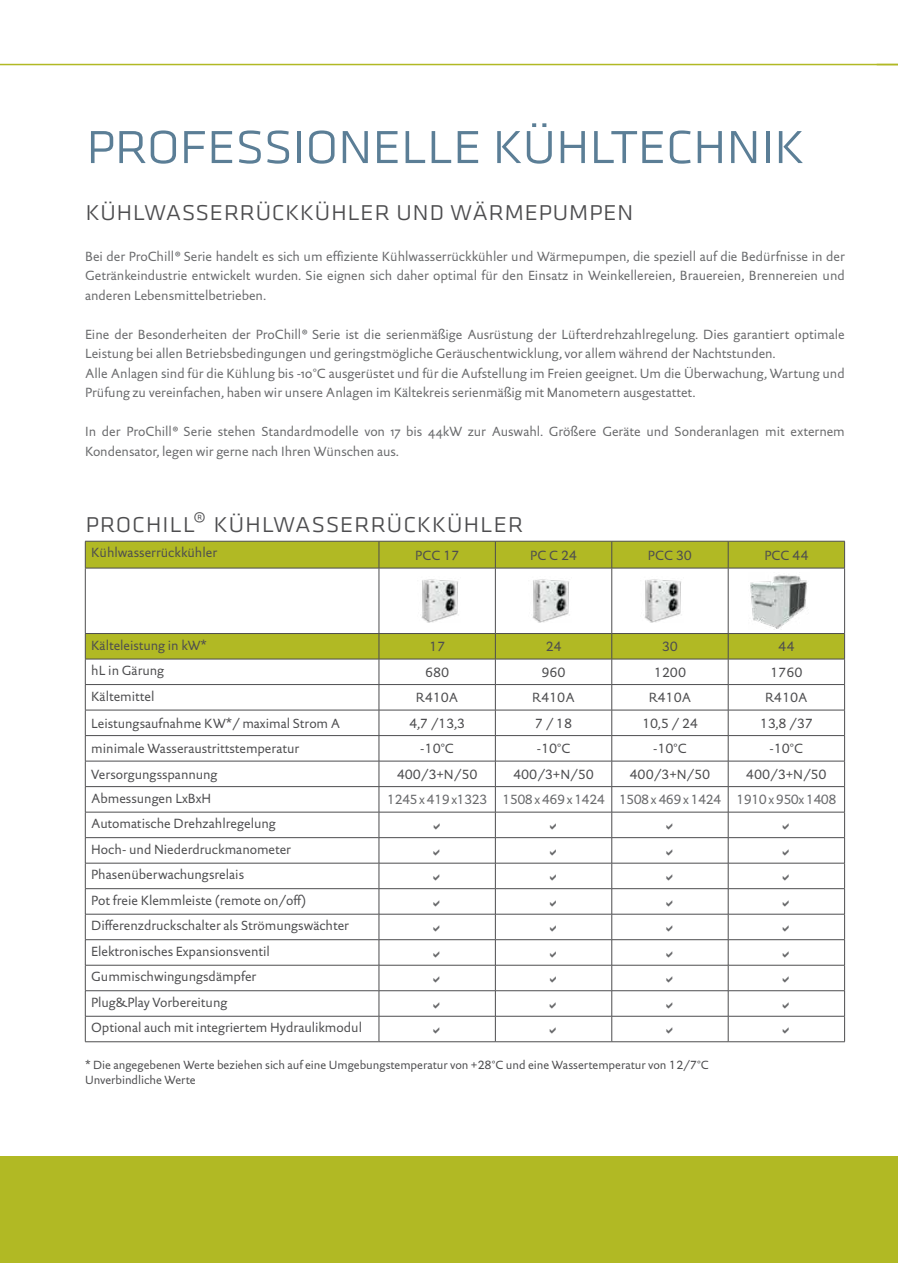
<style>
.page{position:relative;width:898px;height:1263px;background:#fff}
.page>*{position:absolute;margin:0;border:0;box-sizing:border-box;transform-origin:0 0}
.t1{font:61.5px "Klavika Light Caps";letter-spacing:-.04em;color:#5b7e96}
.t2{font:28.5px "Klavika Light Caps";letter-spacing:-.01em;color:#4d4d4f}
.t3{font:13.5px/19.5px "DTL Documenta Sans ST";letter-spacing:-.005em;color:#696a6c}
.t4{font:13.5px/25.5px "DTL Documenta Sans T";color:#4d4d4f}
.t5{font:13.5px "DTL Documenta Sans T";letter-spacing:-.04em;color:#696a6c}
.t6{font:12px/14.4px "DTL Documenta Sans T";letter-spacing:-.005em;color:#4d4d4f}
.s1{font-family:"Klavika Bold Caps Italic SC"}
</style>
<div class="page">
<hr style="left:0;top:64px;width:897px;height:1px;background:#b1b924">
<div style="left:0;top:1156px;width:897px;height:107px;background:#b1b924"></div>
<svg style="left:86px;top:542px;width:758px;height:91px"></svg>
<hr style="left:85px;top:541px;width:294px;height:1px;background:#4d4d4f">
<svg style="left:85px;top:541px;width:1px;height:27px"></svg>
<hr style="left:379px;top:541px;width:116px;height:1px;background:#4d4d4f">
<svg style="left:378px;top:541px;width:1px;height:27px"></svg>
<hr style="left:495px;top:541px;width:116px;height:1px;background:#4d4d4f">
<svg style="left:495px;top:541px;width:1px;height:27px"></svg>
<hr style="left:611px;top:541px;width:117px;height:1px;background:#4d4d4f">
<svg style="left:611px;top:541px;width:1px;height:27px"></svg>
<hr style="left:728px;top:541px;width:116px;height:1px;background:#4d4d4f">
<svg style="left:727px;top:541px;width:1px;height:27px"></svg>
<svg style="left:844px;top:541px;width:1px;height:27px"></svg>
<hr style="left:85px;top:568px;width:294px;height:1px;background:#4d4d4f">
<hr style="left:85px;top:568px;width:1px;height:65px;background:#4d4d4f">
<hr style="left:379px;top:568px;width:116px;height:1px;background:#4d4d4f">
<hr style="left:378px;top:568px;width:1px;height:65px;background:#4d4d4f">
<hr style="left:495px;top:568px;width:116px;height:1px;background:#4d4d4f">
<hr style="left:495px;top:568px;width:1px;height:65px;background:#4d4d4f">
<hr style="left:611px;top:568px;width:117px;height:1px;background:#4d4d4f">
<hr style="left:611px;top:568px;width:1px;height:65px;background:#4d4d4f">
<hr style="left:728px;top:568px;width:116px;height:1px;background:#4d4d4f">
<hr style="left:727px;top:568px;width:1px;height:65px;background:#4d4d4f">
<hr style="left:844px;top:568px;width:1px;height:65px;background:#4d4d4f">
<hr style="left:378px;top:1041px;width:117px;height:1px;background:#4d4d4f">
<hr style="left:495px;top:1041px;width:116px;height:1px;background:#4d4d4f">
<hr style="left:611px;top:1041px;width:117px;height:1px;background:#4d4d4f">
<hr style="left:728px;top:1041px;width:116px;height:1px;background:#4d4d4f">
<hr style="left:85px;top:633px;width:294px;height:1px;background:#4d4d4f">
<hr style="left:379px;top:633px;width:116px;height:1px;background:#4d4d4f">
<hr style="left:495px;top:633px;width:116px;height:1px;background:#4d4d4f">
<hr style="left:611px;top:633px;width:117px;height:1px;background:#4d4d4f">
<hr style="left:728px;top:633px;width:116px;height:1px;background:#4d4d4f">
<hr style="left:85px;top:1041px;width:293px;height:1px;background:#4d4d4f">
<svg style="left:85px;top:634px;width:760px;height:407px"></svg>
<h1 class="t1" style="left:85px;top:109px;width:721px">professionelle kühltechnik</h1>
<h2 class="t2" style="left:85px;top:195px;width:550px">kühlwasserrückkühler und wärmepumpen</h2>
<p class="t3" style="left:85px;top:246px;width:761px;text-align:justify">Bei der ProChill<span class="s1">®</span> Serie handelt es sich um effiziente Kühlwasserrückkühler und Wärmepumpen, die speziell auf die Bedürfnisse in der Getränkeindustrie entwickelt wurden. Sie eignen sich daher optimal für den Einsatz in Weinkellereien, Brauereien, Brennereien und anderen Lebensmittelbetrieben.</p>
<p class="t3" style="left:85px;top:324px;width:760px">Eine der Besonderheiten der ProChill<span class="s1">®</span> Serie ist die serienmäßige Ausrüstung der Lüfterdrehzahlregelung. Dies garantiert optimale Leistung bei allen Betriebsbedingungen und geringstmögliche Geräuschentwicklung, vor allem während der Nachtstunden.<br>Alle Anlagen sind für die Kühlung bis -10°C ausgerüstet und für die Aufstellung im Freien geeignet. Um die Überwachung, Wartung und Prüfung zu vereinfachen, haben wir unsere Anlagen im Kältekreis serienmäßig mit Manometern ausgestattet.</p>
<p class="t3" style="left:85px;top:422px;width:761px">In der ProChill<span class="s1">®</span> Serie stehen Standardmodelle von 17 bis 44kW zur Auswahl. Größere Geräte und Sonderanlagen mit externem<br>Kondensator, legen wir gerne nach Ihren Wünschen aus.</p>
<h2 class="t2" style="left:85px;top:507px;width:440px">prochill® kühlwasserrückkühler</h2>
<p class="t4" style="left:91px;top:540px;width:127px">Kühlwasserrückkühler</p>
<p class="t4" style="left:415px;top:542px;width:46px">PCC 17</p>
<p class="t4" style="left:530px;top:542px;width:48px">PC C 24</p>
<p class="t4" style="left:647px;top:542px;width:46px">PCC 30</p>
<p class="t4" style="left:764px;top:542px;width:46px">PCC 44</p>
<p class="t4" style="left:91px;top:632px;width:117px">Kälteleistung in kW*</p>
<p class="t4" style="left:429px;top:634px;width:18px">17</p>
<p class="t4" style="left:545px;top:634px;width:18px">24</p>
<p class="t4" style="left:661px;top:634px;width:18px">30</p>
<p class="t4" style="left:778px;top:634px;width:18px">44</p>
<p class="t4" style="left:91px;top:658px;width:74px">hL in Gärung</p>
<p class="t4" style="left:425px;top:659px;width:26px">680</p>
<p class="t4" style="left:541px;top:659px;width:26px">960</p>
<p class="t4" style="left:653px;top:659px;width:34px">1200</p>
<p class="t4" style="left:770px;top:659px;width:34px">1760</p>
<p class="t4" style="left:91px;top:683px;width:65px">Kältemittel</p>
<p class="t4" style="left:416px;top:685px;width:44px">R410A</p>
<p class="t4" style="left:532px;top:685px;width:44px">R410A</p>
<p class="t4" style="left:648px;top:685px;width:44px">R410A</p>
<p class="t4" style="left:764px;top:685px;width:44px">R410A</p>
<p class="t4" style="left:91px;top:710px;width:250px">Leistungsaufnahme KW*/ maximal Strom A</p>
<p class="t4" style="left:409px;top:710px;width:57px">4,7 /13,3</p>
<p class="t4" style="left:534px;top:710px;width:39px">7 / 18</p>
<p class="t4" style="left:641px;top:710px;width:57px">10,5 / 24</p>
<p class="t4" style="left:759px;top:710px;width:55px">13,8 /37</p>
<p class="t4" style="left:91px;top:736px;width:209px">minimale Wasseraustrittstemperatur</p>
<p class="t4" style="left:420px;top:736px;width:35px">-10°C</p>
<p class="t4" style="left:536px;top:736px;width:35px">-10°C</p>
<p class="t4" style="left:653px;top:736px;width:35px">-10°C</p>
<p class="t4" style="left:769px;top:736px;width:35px">-10°C</p>
<p class="t4" style="left:91px;top:761px;width:128px">Versorgungsspannung</p>
<p class="t4" style="left:396px;top:761px;width:82px">400/3+N/50</p>
<p class="t4" style="left:513px;top:761px;width:82px">400/3+N/50</p>
<p class="t4" style="left:629px;top:761px;width:82px">400/3+N/50</p>
<p class="t4" style="left:745px;top:761px;width:82px">400/3+N/50</p>
<p class="t4" style="left:91px;top:785px;width:121px">Abmessungen LxBxH</p>
<p class="t5" style="left:387px;top:791px;width:451px">1245 x 419 x1323 1508 x 469 x 1424 1508 x 469 x 1424 1910 x 950x 1408</p>
<p class="t4" style="left:91px;top:811px;width:272px">Automatische Drehzahlregelung<br>Hoch- und Niederdruckmanometer Phasenüberwachungsrelais<br>Pot freie Klemmleiste (remote on/off)<br>Differenzdruckschalter als Strömungswächter Elektronisches Expansionsventil Gummischwingungsdämpfer<br>Plug&amp;Play Vorbereitung<br>Optional auch mit integriertem Hydraulikmodul</p>
<p class="t6" style="left:85px;top:1058px;width:625px">* Die angegebenen Werte beziehen sich auf eine Umgebungstemperatur von +28°C und eine Wassertemperatur von 12/7°C<br>Unverbindliche Werte</p>
</div>
